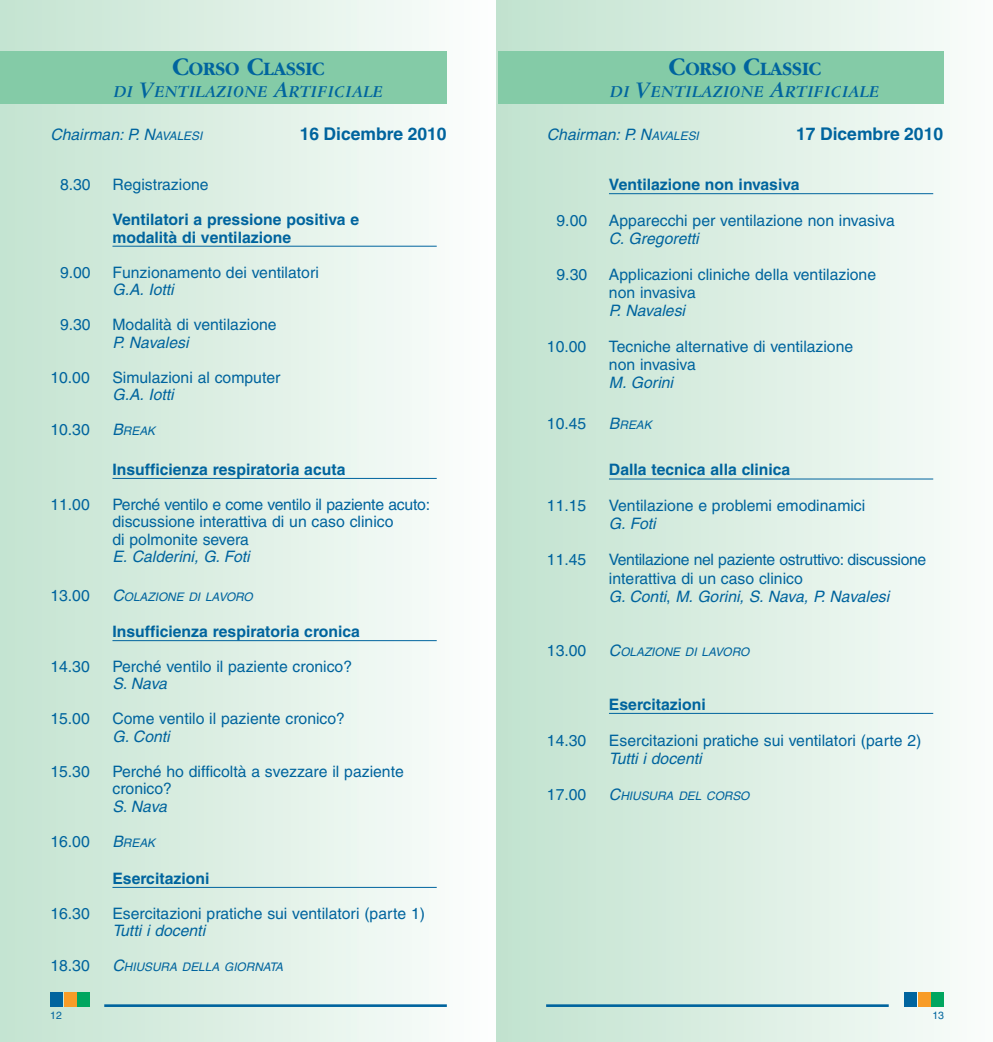
<style>
.page{position:relative;width:993px;height:1042px;background:#fff}
.page>*{position:absolute;margin:0;border:0;box-sizing:border-box;transform-origin:0 0}
.t1{font:700 19.6px "Garamond";color:#00649e;scale:.95 1}
.t2{font:italic 700 17.68px "Garamond Three";color:#00649e;scale:.95 1}
.t3{font:700 17.5px "Helvetica";color:#00649e}
.t4{font:15.75px/17.5px "Helvetica";color:#00649e}
.t5{font:700 15.75px/17.5px "Helvetica";color:#00649e}
.t6{font:italic 15.75px "Helvetica";color:#00649e}
.t7{font:15.75px/18px "Helvetica";letter-spacing:-.02em;color:#00649e}
.t8{font:italic 11.9px "Helvetica";color:#00649e}
.t9{font:10.5px "Helvetica";color:#00649e}
.s1{font-size:26.25px}
.s2{font-size:23.62px}
.s3{font-size:11.9px}
.s4{font-size:15.75px}
.s5{font-style:italic}
</style>
<div class="page">
<div style="left:0;top:0;width:496px;height:1042px;background:linear-gradient(to right,#c3e3d0,#fcfefd)"></div>
<div style="left:496px;top:0;width:496px;height:1042px;background:linear-gradient(to right,#c0e2ce,#f9fcfa)"></div>
<hr style="left:546px;top:1004px;width:342px;height:3px;background:#00649e">
<hr style="left:104px;top:1004px;width:342px;height:3px;background:#00649e">
<div style="left:64px;top:992px;width:12px;height:14px;background:#f89c27"></div>
<div style="left:77px;top:992px;width:12px;height:14px;background:#00a65f"></div>
<div style="left:51px;top:992px;width:12px;height:14px;background:#00649e"></div>
<div style="left:917px;top:992px;width:13px;height:14px;background:#f89c27"></div>
<div style="left:930px;top:992px;width:13px;height:14px;background:#00a65f"></div>
<div style="left:904px;top:992px;width:12px;height:14px;background:#00649e"></div>
<div style="left:0;top:51px;width:446px;height:52px;background:#84cba7"></div>
<div style="left:497px;top:51px;width:446px;height:52px;background:#84cba7"></div>
<hr style="left:112px;top:246px;width:324px;height:1px;background:#00649e">
<hr style="left:112px;top:478px;width:324px;height:1px;background:#00649e">
<hr style="left:112px;top:640px;width:324px;height:1px;background:#00649e">
<hr style="left:112px;top:887px;width:324px;height:1px;background:#00649e">
<hr style="left:608px;top:193px;width:324px;height:1px;background:#00649e">
<hr style="left:608px;top:478px;width:324px;height:1px;background:#00649e">
<hr style="left:608px;top:713px;width:324px;height:1px;background:#00649e">
<p class="t1" style="left:172px;top:61px;width:162px"><span class="s1">C</span>ORSO <span class="s1">C</span>LASSIC</p>
<p class="t2" style="left:114px;top:86px;width:285px">DI <span class="s2">V</span>ENTILAZIONE <span class="s2">A</span>RTIFICIALE</p>
<p class="t6" style="left:50px;top:129px;width:156px">Chairman:P.N<span class="s3">AVALESI</span></p>
<p class="t3" style="left:299px;top:127px;width:148px">16 Dicembre 2010</p>
<p class="t4" style="left:60px;top:177px;width:32px">8.30</p>
<p class="t4" style="left:112px;top:177px;width:98px">Registrazione</p>
<p class="t5" style="left:112px;top:212px;width:248px">Ventilatori a pressione positiva e modalità di ventilazione</p>
<p class="t4" style="left:60px;top:265px;width:32px">9.00</p>
<p class="t4" style="left:112px;top:265px;width:208px">Funzionamento dei ventilatori</p>
<p class="t6" style="left:112px;top:284px;width:66px">G.A. Iotti</p>
<p class="t4" style="left:60px;top:317px;width:32px">9.30</p>
<p class="t4" style="left:112px;top:317px;width:166px">Modalità di ventilazione</p>
<p class="t6" style="left:112px;top:336px;width:81px">P. Navalesi</p>
<p class="t4" style="left:50px;top:370px;width:41px">10.00</p>
<p class="t4" style="left:112px;top:370px;width:169px">Simulazioni al computer</p>
<p class="t6" style="left:112px;top:389px;width:66px">G.A. Iotti</p>
<p class="t4" style="left:50px;top:422px;width:41px">10.30</p>
<p class="t8" style="left:112px;top:426px;width:44px"><span class="s4">B</span>REAK</p>
<p class="t5" style="left:112px;top:462px;width:234px">Insufficienza respiratoria acuta</p>
<p class="t4" style="left:50px;top:497px;width:41px">11.00</p>
<p class="t4" style="left:112px;top:497px;width:319px">Perché ventilo e come ventilo il paziente acuto: discussione interattiva di un caso clinico<br>di polmonite severa</p>
<p class="t6" style="left:112px;top:551px;width:142px">E. Calderini, G.Foti</p>
<p class="t4" style="left:50px;top:588px;width:41px">13.00</p>
<p class="t8" style="left:112px;top:592px;width:144px"><span class="s4">C</span>OLAZIONE DI LAVORO</p>
<p class="t5" style="left:112px;top:624px;width:249px">Insufficienza respiratoria cronica</p>
<p class="t4" style="left:50px;top:659px;width:41px">14.30</p>
<p class="t4" style="left:112px;top:659px;width:241px">Perché ventilo il paziente cronico?</p>
<p class="t6" style="left:112px;top:678px;width:59px">S.Nava</p>
<p class="t4" style="left:50px;top:712px;width:41px">15.00</p>
<p class="t4" style="left:112px;top:712px;width:234px">Come ventilo il paziente cronico?</p>
<p class="t6" style="left:112px;top:730px;width:62px">G.Conti</p>
<p class="t4" style="left:50px;top:764px;width:41px">15.30</p>
<p class="t4" style="left:112px;top:764px;width:293px">Perché ho difficoltà a svezzare il paziente cronico?</p>
<p class="t6" style="left:112px;top:800px;width:59px">S.Nava</p>
<p class="t4" style="left:50px;top:834px;width:41px">16.00</p>
<p class="t8" style="left:112px;top:838px;width:44px"><span class="s4">B</span>REAK</p>
<p class="t5" style="left:112px;top:871px;width:98px">Esercitazioni</p>
<p class="t4" style="left:50px;top:906px;width:41px">16.30</p>
<p class="t4" style="left:112px;top:906px;width:314px">Esercitazioni pratiche sui ventilatori (parte 1)</p>
<p class="t6" style="left:112px;top:925px;width:97px">Tutti i docenti</p>
<p class="t4" style="left:50px;top:958px;width:41px">18.30</p>
<p class="t8" style="left:112px;top:962px;width:174px"><span class="s4">C</span>HIUSURA DELLA GIORNATA</p>
<p class="t1" style="left:668px;top:61px;width:162px"><span class="s1">C</span>ORSO <span class="s1">C</span>LASSIC</p>
<p class="t2" style="left:610px;top:86px;width:285px">DI <span class="s2">V</span>ENTILAZIONE <span class="s2">A</span>RTIFICIALE</p>
<p class="t6" style="left:546px;top:129px;width:156px">Chairman:P.N<span class="s3">AVALESI</span></p>
<p class="t3" style="left:796px;top:127px;width:148px">17 Dicembre 2010</p>
<p class="t5" style="left:608px;top:177px;width:192px">Ventilazione non invasiva</p>
<p class="t4" style="left:556px;top:213px;width:32px">9.00</p>
<p class="t4" style="left:608px;top:213px;width:287px">Apparecchi per ventilazione non invasiva</p>
<p class="t6" style="left:608px;top:233px;width:94px">C. Gregoretti</p>
<p class="t4" style="left:556px;top:267px;width:32px">9.30</p>
<p class="t4" style="left:608px;top:267px;width:268px;line-height:18px">Applicazioni cliniche della ventilazione non invasiva</p>
<p class="t6" style="left:608px;top:305px;width:81px">P. Navalesi</p>
<p class="t4" style="left:546px;top:339px;width:41px">10.00</p>
<p class="t4" style="left:608px;top:339px;width:246px;line-height:18px">Tecniche alternative di ventilazione non invasiva</p>
<p class="t6" style="left:608px;top:377px;width:69px">M. Gorini</p>
<p class="t4" style="left:546px;top:416px;width:41px">10.45</p>
<p class="t8" style="left:608px;top:421px;width:44px"><span class="s4">B</span>REAK</p>
<p class="t5" style="left:608px;top:462px;width:183px">Dalla tecnica alla clinica</p>
<p class="t4" style="left:546px;top:498px;width:41px">11.15</p>
<p class="t4" style="left:608px;top:498px;width:258px">Ventilazione e problemi emodinamici</p>
<p class="t6" style="left:608px;top:518px;width:51px">G. Foti</p>
<p class="t4" style="left:546px;top:553px;width:41px">11.45</p>
<p class="t7" style="left:608px;top:552px;width:319px">Ventilazione nel paziente ostruttivo: discussione interattiva di un caso clinico<br><span class="s5">G.Conti</span>, <span class="s5">M. Gorini, S. Nava, P. Navalesi</span></p>
<p class="t4" style="left:546px;top:643px;width:41px">13.00</p>
<p class="t8" style="left:608px;top:647px;width:144px"><span class="s4">C</span>OLAZIONE DI LAVORO</p>
<p class="t5" style="left:608px;top:697px;width:98px">Esercitazioni</p>
<p class="t4" style="left:546px;top:733px;width:41px">14.30</p>
<p class="t4" style="left:608px;top:733px;width:314px">Esercitazioni pratiche sui ventilatori (parte 2)</p>
<p class="t6" style="left:608px;top:752px;width:97px">Tutti i docenti</p>
<p class="t4" style="left:546px;top:787px;width:41px">17.00</p>
<p class="t8" style="left:608px;top:791px;width:144px"><span class="s4">C</span>HIUSURA DEL CORSO</p>
<p class="t9" style="left:50px;top:1012px;width:13px">12</p>
<p class="t9" style="left:932px;top:1012px;width:13px">13</p>
</div>
